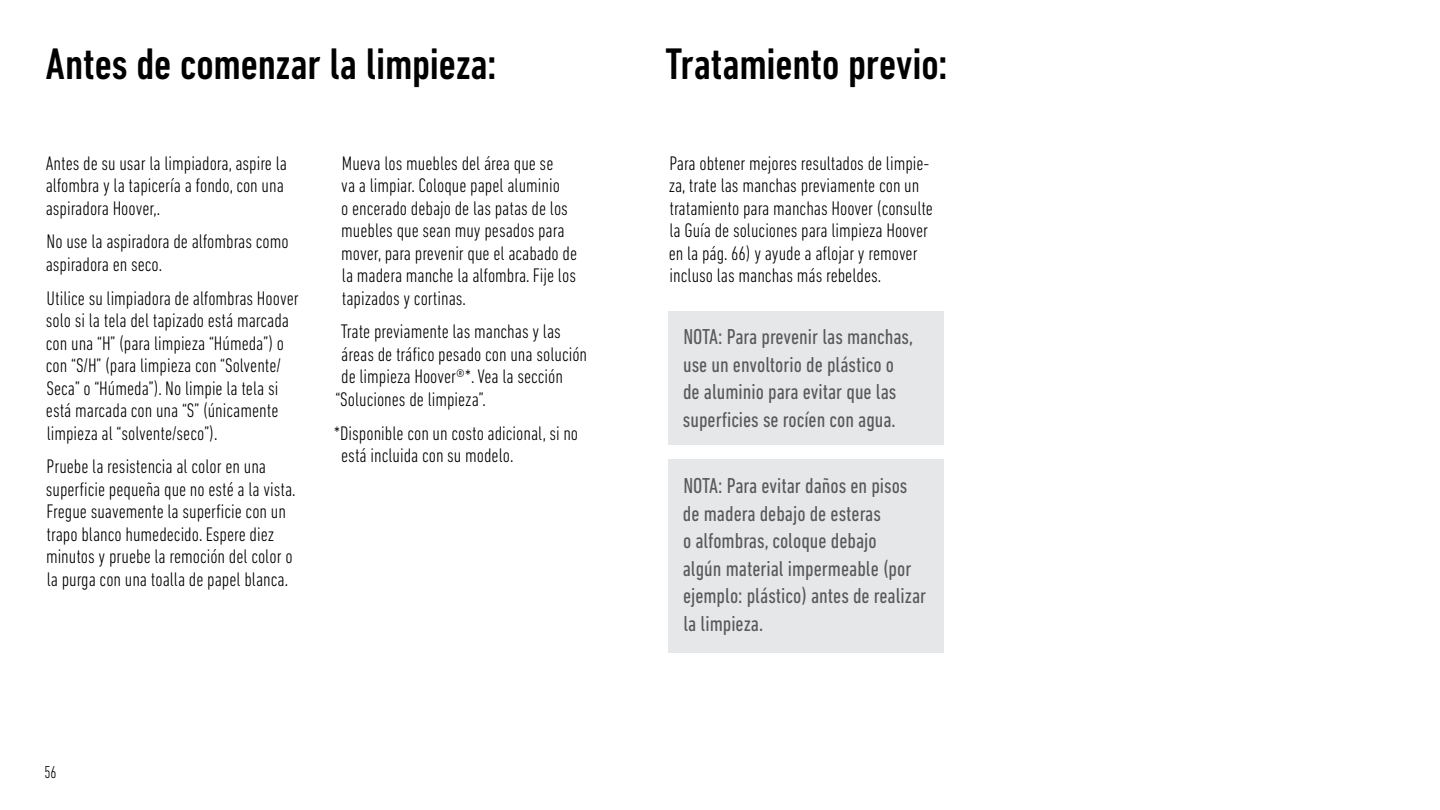
<style>
.page{position:relative;width:1440px;height:810px;background:#fff}
.page>*{position:absolute;margin:0;border:0;box-sizing:border-box;transform-origin:0 0}
.t1{font:500 condensed 45px "DIN Next LT Pro";letter-spacing:-.005em;color:#000}
.t2{font:condensed 22px/27.5px "DIN Next LT Pro";color:#58595b}
.t3{font:300 condensed 20px/22.5px "DIN Next LT Pro";color:#000}
.t4{font:300 condensed 17.5px "DIN Next LT Pro";color:#000;scale:.93 1}
</style>
<div class="page">
<div style="left:668px;top:311px;width:276px;height:134px;background:#e6e7e8"></div>
<div style="left:668px;top:459px;width:276px;height:194px;background:#e6e7e8"></div>
<h1 class="t1" style="left:46px;top:38px;width:452px">Antes de comenzar la limpieza:</h1>
<p class="t3" style="left:46px;top:151px;width:243px">Antes de su usar la limpiadora, aspire la alfombra y la tapicería a fondo, con una aspiradora Hoover,.</p>
<p class="t3" style="left:46px;top:230px;width:245px">No use la aspiradora de alfombras como aspiradora en seco.</p>
<p class="t3" style="left:46px;top:286px;width:254px">Utilice su limpiadora de alfombras Hoover solo si la tela del tapizado está marcada con una “H” (para limpieza “Húmeda”) o con “S/H” (para limpieza con “Solvente/ Seca” o “Húmeda”). No limpie la tela si está marcada con una “S” (únicamente limpieza al “solvente/seco”).</p>
<p class="t3" style="left:46px;top:455px;width:251px">Pruebe la resistencia al color en una superficie pequeña que no esté a la vista.<br>Fregue suavemente la superficie con un trapo blanco humedecido. Espere diez minutos y pruebe la remoción del color o la purga con una toalla de papel blanca.</p>
<p class="t3" style="left:341px;top:151px;width:237px">Mueva los muebles del área que se<br>va a limpiar. Coloque papel aluminio<br>o encerado debajo de las patas de los muebles que sean muy pesados para mover, para prevenir que el acabado de la madera manche la alfombra. Fije los tapizados y cortinas.</p>
<p class="t3" style="left:335px;top:320px;width:253px">Trate previamente las manchas y las áreas de tráfico pesado con una solución de limpieza Hoover®*. Vea la sección “Soluciones de limpieza”.</p>
<p class="t3" style="left:341px;top:421px;width:239px;text-indent:-7px">*Disponible con un costo adicional, si no está incluida con su modelo.</p>
<p class="t4" style="left:45px;top:762px;width:14px">56</p>
<h1 class="t1" style="left:666px;top:38px;width:284px">Tratamiento previo:</h1>
<p class="t3" style="left:669px;top:151px;width:266px">Para obtener mejores resultados de limpie&shy;za, trate las manchas previamente con un tratamiento para manchas Hoover (consulte la Guía de soluciones para limpieza Hoover en la pág. 66) y ayude a aflojar y remover incluso las manchas más rebeldes.</p>
<p class="t2" style="left:683px;top:323px;width:232px">NOTA: Para prevenir las manchas, use un envoltorio de plástico o de aluminio para evitar que las superficies se rocíen con agua.</p>
<p class="t2" style="left:683px;top:472px;width:245px">NOTA: Para evitar daños en pisos de madera debajo de esteras<br>o alfombras, coloque debajo<br>algún material impermeable (por ejemplo: plástico) antes de realizar la limpieza.</p>
</div>
